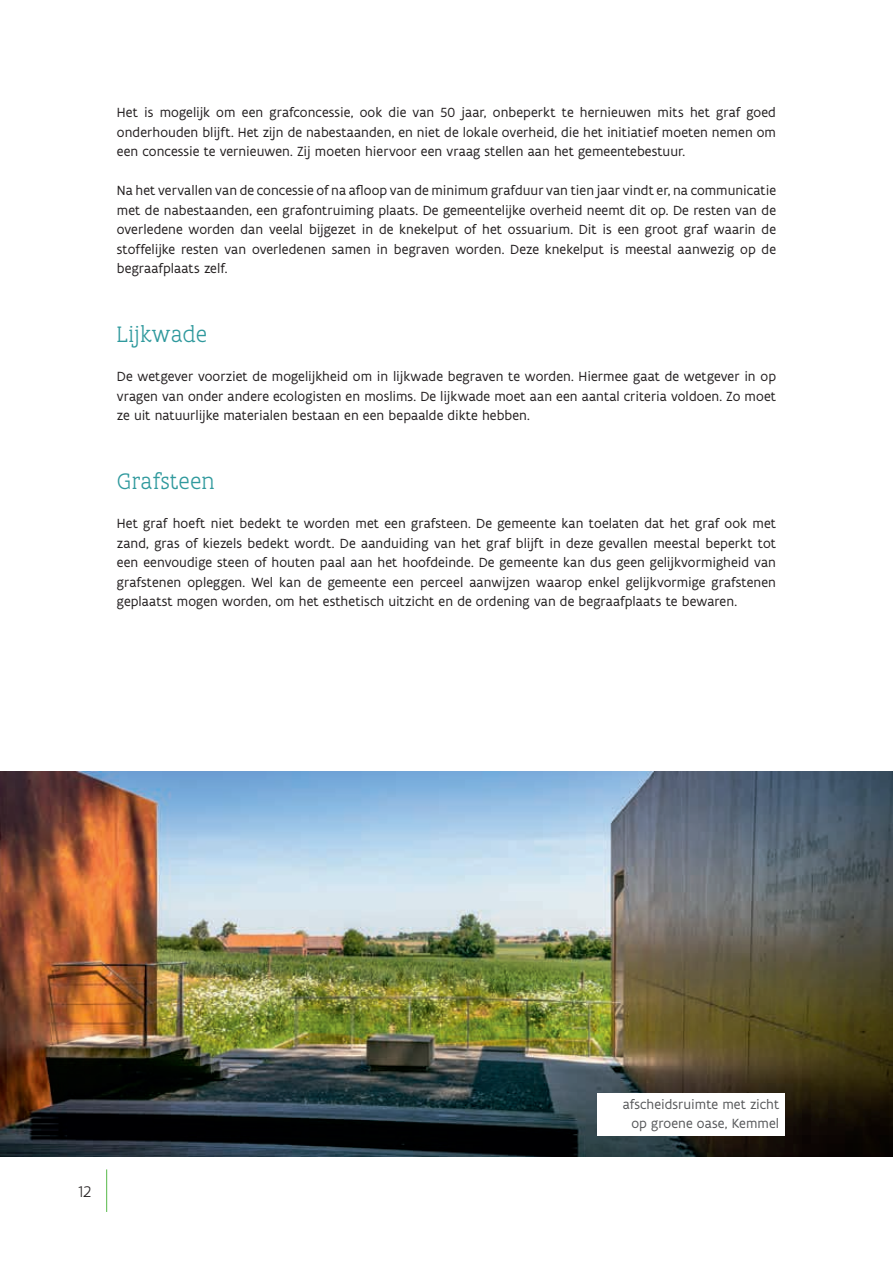
<style>
.page{position:relative;width:893px;height:1263px;background:#fff}
.page>*{position:absolute;margin:0;border:0;box-sizing:border-box;transform-origin:0 0}
.t1{font:300 24px "Flanders Art Serif";color:#2f999d}
.t2{font:300 16.5px "Flanders Art Sans";color:#231f20}
.INHOUD_1{font:14.25px/19.5px "Flanders Art Sans";letter-spacing:.005em;color:#231f20;text-align:justify}
.t3{font:14.25px/19.5px "Flanders Art Sans";color:#57585a;text-align:right}
</style>
<div class="page">
<hr style="left:106px;top:1169px;width:1px;height:43px;background:#56b947">
<img style="left:0;top:772px;width:893px;height:385px">
<div style="left:597px;top:1093px;width:187px;height:42px;background:#fff"></div>
<p class="INHOUD_1" style="left:117px;top:103px;width:661px">Het is mogelijk om een grafconcessie, ook die van 50 jaar, onbeperkt te hernieuwen mits het graf goed onderhouden blijft. Het zijn de nabestaanden, en niet de lokale overheid, die het initiatief moeten nemen om een concessie te vernieuwen. Zij moeten hiervoor een vraag stellen aan het gemeentebestuur.</p>
<p class="INHOUD_1" style="left:117px;top:181px;width:661px">Na het vervallen van de concessie of na afloop van de minimum grafduur van tien jaar vindt er, na communicatie met de nabestaanden, een grafontruiming plaats. De gemeentelijke overheid neemt dit op. De resten van de overledene worden dan veelal bijgezet in de knekelput of het ossuarium. Dit is een groot graf waarin de stoffelijke resten van overledenen samen in begraven worden. Deze knekelput is meestal aanwezig op de begraafplaats zelf.</p>
<h4 class="t1" style="left:117px;top:320px;width:92px">Lijkwade</h4>
<p class="INHOUD_1" style="left:117px;top:367px;width:661px">De wetgever voorziet de mogelijkheid om in lijkwade begraven te worden. Hiermee gaat de wetgever in op vragen van onder andere ecologisten en moslims. De lijkwade moet aan een aantal criteria voldoen. Zo moet ze uit natuurlijke materialen bestaan en een bepaalde dikte hebben.</p>
<h4 class="t1" style="left:117px;top:467px;width:99px">Grafsteen</h4>
<p class="INHOUD_1" style="left:117px;top:514px;width:661px">Het graf hoeft niet bedekt te worden met een grafsteen. De gemeente kan toelaten dat het graf ook met zand, gras of kiezels bedekt wordt. De aanduiding van het graf blijft in deze gevallen meestal beperkt tot een eenvoudige steen of houten paal aan het hoofdeinde. De gemeente kan dus geen gelijkvormigheid van grafstenen opleggen. Wel kan de gemeente een perceel aanwijzen waarop enkel gelijkvormige grafstenen geplaatst mogen worden, om het esthetisch uitzicht en de ordening van de begraafplaats te bewaren.</p>
<p class="t2" style="left:79px;top:1182px;width:14px">12</p>
<p class="t3" style="left:623px;top:1095px;width:158px">afscheidsruimte met zicht op groene oase, Kemmel</p>
</div>
